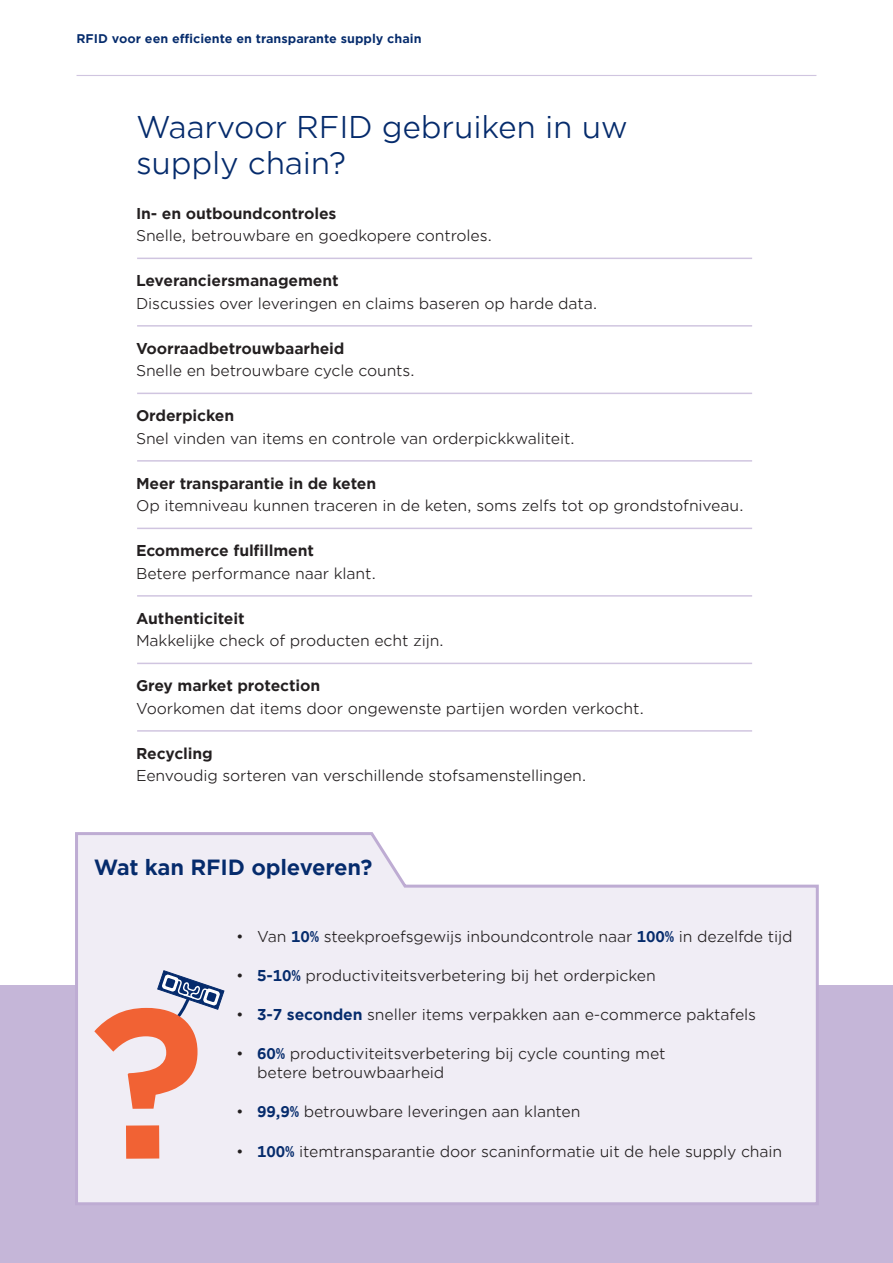
<style>
.page{position:relative;width:893px;height:1263px;background:#fff}
.page>*{position:absolute;margin:0;border:0;box-sizing:border-box;transform-origin:0 0}
.Bodytekst{font:30px "Gotham Office";letter-spacing:-.01em;color:#052b6c}
.Bodytekst-2{font:700 21px "Gotham Office";letter-spacing:-.01em;color:#052b6c}
.Bodytekst-3{font:15px "Gotham Office";letter-spacing:-.01em;color:#231f20}
.Bodytekst-4{font:700 15px "Gotham Office";letter-spacing:-.01em;color:#231f20}
.t1{font:700 12px "Gotham Office";color:#052b6c}
.s1{font-weight:700;color:#052b6c}
</style>
<div class="page">
<hr style="left:77px;top:75px;width:739px;height:1px;background:#d0c5e0">
<div style="left:0;top:986px;width:893px;height:277px;background:#c5b6d8"></div>
<svg style="left:74px;top:832px;width:746px;height:370px;background:#f0edf5"></svg>
<svg style="left:94px;top:970px;width:131px;height:189px;background:#e7c2bf"></svg>
<hr style="left:137px;top:258px;width:615px;height:1px;background:#d0c5e0">
<hr style="left:137px;top:325px;width:615px;height:2px;background:#d0c5e0">
<hr style="left:137px;top:393px;width:615px;height:1px;background:#d0c5e0">
<hr style="left:137px;top:460px;width:615px;height:2px;background:#d0c5e0">
<hr style="left:137px;top:528px;width:615px;height:1px;background:#d0c5e0">
<hr style="left:137px;top:595px;width:615px;height:2px;background:#d0c5e0">
<hr style="left:137px;top:663px;width:615px;height:1px;background:#d0c5e0">
<hr style="left:137px;top:730px;width:615px;height:2px;background:#d0c5e0">
<p class="t1" style="left:77px;top:30px;width:346px">RFID voor een efficiente en transparante supply chain</p>
<p class="Bodytekst" style="left:136px;top:107px;width:493px">Waarvoor RFID gebruiken in uw</p>
<p class="Bodytekst" style="left:136px;top:143px;width:212px">supply chain?</p>
<p class="Bodytekst-4" style="left:136px;top:203px;width:202px">In- en outboundcontroles</p>
<p class="Bodytekst-3" style="left:136px;top:226px;width:358px">Snelle, betrouwbare en goedkopere controles.</p>
<p class="Bodytekst-4" style="left:136px;top:270px;width:204px">Leveranciersmanagement</p>
<p class="Bodytekst-3" style="left:136px;top:293px;width:463px">Discussies over leveringen en claims baseren op harde data.</p>
<p class="Bodytekst-4" style="left:136px;top:338px;width:210px">Voorraadbetrouwbaarheid</p>
<p class="Bodytekst-3" style="left:136px;top:361px;width:280px">Snelle en betrouwbare cycle counts.</p>
<p class="Bodytekst-4" style="left:136px;top:405px;width:100px">Orderpicken</p>
<p class="Bodytekst-3" style="left:136px;top:428px;width:440px">Snel vinden van items en controle van orderpickkwaliteit.</p>
<p class="Bodytekst-4" style="left:136px;top:473px;width:242px">Meer transparantie in de keten</p>
<p class="Bodytekst-3" style="left:136px;top:496px;width:609px">Op itemniveau kunnen traceren in de keten, soms zelfs tot op grondstofniveau.</p>
<p class="Bodytekst-4" style="left:136px;top:540px;width:179px">Ecommerce fulfillment</p>
<p class="Bodytekst-3" style="left:136px;top:563px;width:241px">Betere performance naar klant.</p>
<p class="Bodytekst-4" style="left:136px;top:608px;width:110px">Authenticiteit</p>
<p class="Bodytekst-3" style="left:136px;top:631px;width:309px">Makkelijke check of producten echt zijn.</p>
<p class="Bodytekst-4" style="left:136px;top:675px;width:186px">Grey market protection</p>
<p class="Bodytekst-3" style="left:136px;top:698px;width:510px">Voorkomen dat items door ongewenste partijen worden verkocht.</p>
<p class="Bodytekst-4" style="left:136px;top:743px;width:78px">Recycling</p>
<p class="Bodytekst-3" style="left:136px;top:766px;width:452px">Eenvoudig sorteren van verschillende stofsamenstellingen.</p>
<p class="Bodytekst-2" style="left:94px;top:853px;width:280px">Wat kan RFID opleveren?</p>
<p class="Bodytekst-3" style="left:236px;top:926px;width:558px">• Van <span class="s1">10%</span> steekproefsgewijs inboundcontrole naar <span class="s1">100%</span> in dezelfde tijd</p>
<p class="Bodytekst-3" style="left:236px;top:965px;width:421px">• <span class="s1">5-10%</span> productiviteitsverbetering bij het orderpicken</p>
<p class="Bodytekst-3" style="left:236px;top:1004px;width:522px">• <span class="s1">3-7 seconden</span> sneller items verpakken aan e-commerce paktafels</p>
<p class="Bodytekst-3" style="left:236px;top:1043px;width:431px">• <span class="s1">60%</span> productiviteitsverbetering bij cycle counting met</p>
<p class="Bodytekst-3" style="left:257px;top:1063px;width:189px">betere betrouwbaarheid</p>
<p class="Bodytekst-3" style="left:236px;top:1102px;width:346px">• <span class="s1">99,9%</span> betrouwbare leveringen aan klanten</p>
<p class="Bodytekst-3" style="left:236px;top:1141px;width:548px">• <span class="s1">100%</span> itemtransparantie door scaninformatie uit de hele supply chain</p>
</div>
